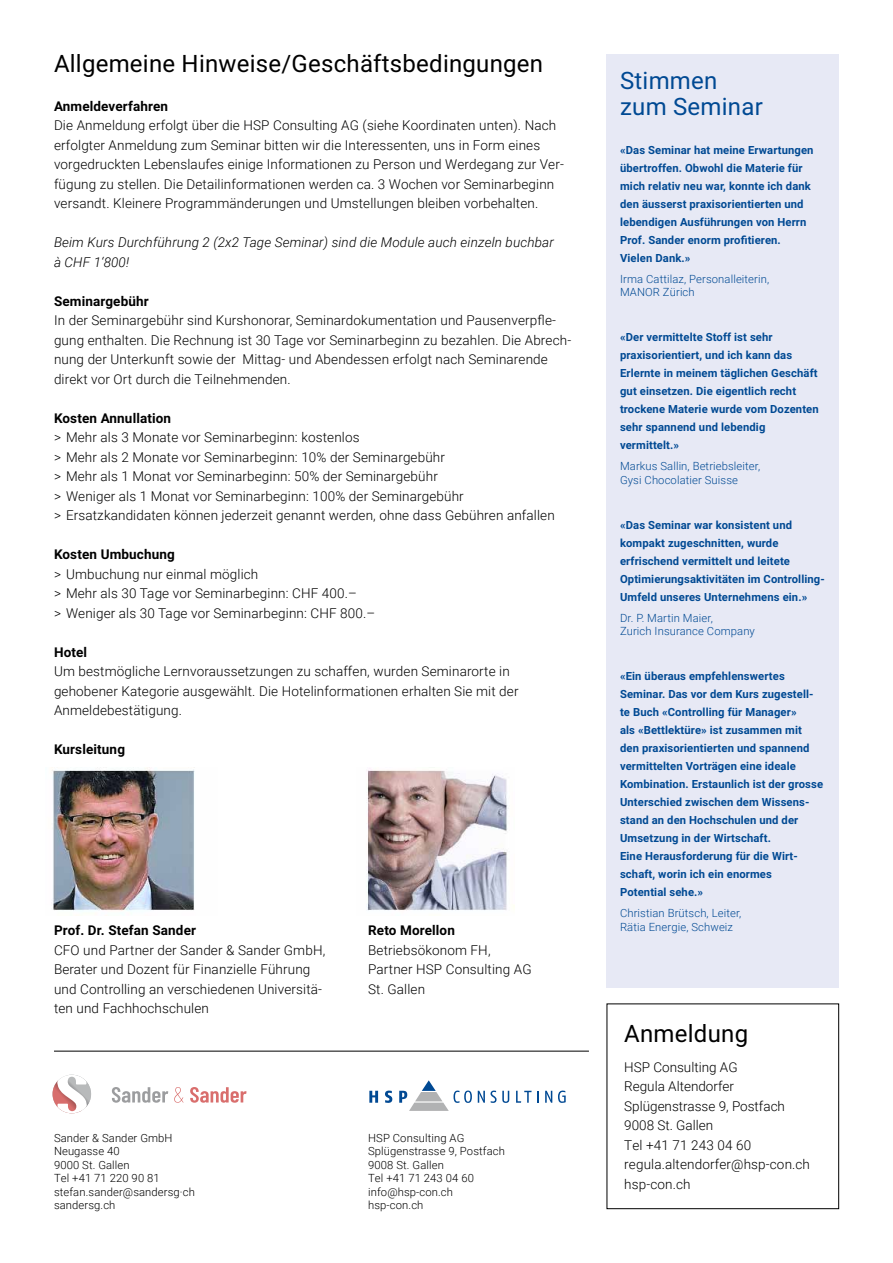
<style>
.page{position:relative;width:893px;height:1263px;background:#fff}
.page>*{position:absolute;margin:0;border:0;box-sizing:border-box;transform-origin:0 0}
.t1{font:24px "Roboto";letter-spacing:.01em;color:#000}
.t2{font:24px/25.5px "Roboto";letter-spacing:.01em;color:#004993}
.t3{font:300 13.5px/19.5px "Roboto";letter-spacing:.01em;color:#000}
.t4{font:700 13.5px "Roboto";letter-spacing:.01em;color:#000}
.t5{font:italic 300 13.5px/19.5px "Roboto";letter-spacing:.01em;color:#000}
.t6{font:700 11.25px/18px "Roboto";letter-spacing:.01em;color:#004993}
.t7{font:300 11.25px/13.5px "Roboto";letter-spacing:.01em;color:#000}
.t8{font:300 11.25px/13.5px "Roboto";letter-spacing:.01em;color:#004993}
.t9{font:6.9px/10.6px "Fago No";letter-spacing:.03em;color:#000}
</style>
<div class="page">
<svg style="left:369px;top:1091px;width:9px;height:12px"></svg>
<svg style="left:385px;top:1090px;width:7px;height:13px"></svg>
<svg style="left:478px;top:1091px;width:7px;height:12px"></svg>
<svg style="left:491px;top:1090px;width:18px;height:13px"></svg>
<svg style="left:516px;top:1091px;width:22px;height:12px"></svg>
<svg style="left:545px;top:1091px;width:7px;height:12px"></svg>
<svg style="left:558px;top:1090px;width:8px;height:13px"></svg>
<svg style="left:399px;top:1080px;width:73px;height:31px"></svg>
<div style="left:607px;top:1003px;width:232px;height:206px;border:1px solid #000"></div>
<img style="left:52px;top:768px;width:143px;height:143px">
<div style="left:607px;top:54px;width:232px;height:933px;background:#e7e9f5"></div>
<img style="left:367px;top:768px;width:147px;height:143px">
<hr style="left:54px;top:1051px;width:535px;height:1px;background:#000">
<svg style="left:112px;top:1087px;width:56px;height:16px"></svg>
<svg style="left:174px;top:1087px;width:10px;height:16px"></svg>
<svg style="left:190px;top:1087px;width:57px;height:16px"></svg>
<svg style="left:53px;top:1075px;width:38px;height:38px"></svg>
<h1 class="t1" style="left:54px;top:46px;width:491px">Allgemeine Hinweise/Geschäftsbedingungen</h1>
<p class="t4" style="left:54px;top:96px;width:116px">Anmeldeverfahren</p>
<p class="t3" style="left:54px;top:115px;width:511px">Die Anmeldung erfolgt über die HSP Consulting AG (siehe Koordinaten unten). Nach erfolgter Anmeldung zum Seminar bitten wir die Interessenten, uns in Form eines vorgedruckten Lebenslaufes einige Informationen zu Person und Werdegang zur Ver&shy;fügung zu stellen. Die Detailinformationen werden ca. 3 Wochen vor Seminarbeginn versandt. Kleinere Programmänderungen und Umstellungen bleiben vorbehalten.</p>
<p class="t5" style="left:54px;top:232px;width:501px">Beim Kurs Durchführung 2 (2x2 Tage Seminar) sind die Module auch einzeln buchbar à CHF 1‘800!</p>
<p class="t4" style="left:54px;top:291px;width:96px">Seminargebühr</p>
<p class="t3" style="left:54px;top:310px;width:519px">In der Seminargebühr sind Kurshonorar, Seminardokumentation und Pausenverpfle&shy;gung enthalten. Die Rechnung ist 30 Tage vor Seminarbeginn zu bezahlen. Die Abrech&shy;nung der Unterkunft sowie der Mittag- und Abendessen erfolgt nach Seminarende direkt vor Ort durch die Teilnehmenden.</p>
<p class="t4" style="left:54px;top:408px;width:119px">Kosten Annullation</p>
<p class="t3" style="left:54px;top:427px;width:502px">&gt; Mehr als 3 Monate vor Seminarbeginn: kostenlos<br>&gt; Mehr als 2 Monate vor Seminarbeginn: 10% der Seminargebühr<br>&gt; Mehr als 1 Monat vor Seminarbeginn: 50% der Seminargebühr<br>&gt; Weniger als 1 Monat vor Seminarbeginn: 100% der Seminargebühr<br>&gt; Ersatzkandidaten können jederzeit genannt werden, ohne dass Gebühren anfallen</p>
<p class="t4" style="left:54px;top:545px;width:122px">Kosten Umbuchung</p>
<p class="t3" style="left:54px;top:564px;width:323px">&gt; Umbuchung nur einmal möglich<br>&gt; Mehr als 30 Tage vor Seminarbeginn: CHF 400.–<br>&gt; Weniger als 30 Tage vor Seminarbeginn: CHF 800.–</p>
<p class="t4" style="left:54px;top:642px;width:35px">Hotel</p>
<p class="t3" style="left:54px;top:661px;width:466px">Um bestmögliche Lernvoraussetzungen zu schaffen, wurden Seminarorte in gehobener Kategorie ausgewählt. Die Hotelinformationen erhalten Sie mit der<br>Anmeldebestätigung.</p>
<p class="t4" style="left:54px;top:740px;width:73px">Kursleitung</p>
<p class="t4" style="left:54px;top:921px;width:144px">Prof. Dr. Stefan Sander</p>
<p class="t3" style="left:54px;top:940px;width:273px">CFO und Partner der Sander &amp; Sander GmbH, Berater und Dozent für Finanzielle Führung und Controlling an verschiedenen Universitä&shy;ten und Fachhochschulen</p>
<p class="t4" style="left:368px;top:921px;width:88px">Reto Morellon</p>
<p class="t3" style="left:368px;top:939px;width:165px">Betriebsökonom FH,<br>Partner HSP Consulting AG<br>St. Gallen</p>
<p class="t7" style="left:54px;top:1130px;width:142px">Sander &amp; Sander GmbH<br>Neugasse 40<br>9000 St. Gallen<br>Tel +41 71 220 90 81 stefan.sander@sandersg·ch sandersg.ch</p>
<p class="t7" style="left:368px;top:1130px;width:138px">HSP Consulting AG<br>Splügenstrasse 9, Postfach<br>9008 St. Gallen<br>Tel +41 71 243 04 60 info@hsp-con.ch hsp-con.ch</p>
<p class="t9" style="left:410px;top:1133px;width:87px">Splügenstrasse 9, Postfach<br>CH-9008 St. Gallen</p>
<p class="t9" style="left:410px;top:1176px;width:59px">info@hsp-con.ch www.hsp-con.ch</p>
<h1 class="t2" style="left:620px;top:67px;width:144px">Stimmen zum Seminar</h1>
<p class="t6" style="left:620px;top:140px;width:195px">«Das Seminar hat meine Erwartungen übertroffen. Obwohl die Materie für mich relativ neu war, konnte ich dank den äusserst praxisorientierten und lebendigen Ausführungen von Herrn<br>Prof. Sander enorm profitieren.<br>Vielen Dank.»</p>
<p class="t8" style="left:620px;top:271px;width:151px">Irma Cattilaz, Personalleiterin,<br>MANOR Zürich</p>
<p class="t6" style="left:620px;top:328px;width:200px">«Der vermittelte Stoff ist sehr praxisorientiert, und ich kann das<br>Erlernte in meinem täglichen Geschäft gut einsetzen. Die eigentlich recht trockene Materie wurde vom Dozenten sehr spannend und lebendig vermittelt.»</p>
<p class="t8" style="left:620px;top:459px;width:142px">Markus Sallin, Betriebsleiter,<br>Gysi Chocolatier Suisse</p>
<p class="t6" style="left:620px;top:515px;width:206px">«Das Seminar war konsistent und kompakt zugeschnitten, wurde erfrischend vermittelt und leitete Optimierungsaktivitäten im Controlling-Umfeld unseres Unternehmens ein.»</p>
<p class="t8" style="left:620px;top:610px;width:136px">Dr. P. Martin Maier,<br>Zurich Insurance Company</p>
<p class="t6" style="left:620px;top:667px;width:205px">«Ein überaus empfehlenswertes Seminar. Das vor dem Kurs zugestell&shy;te Buch «Controlling für Manager»<br>als «Bettlektüre» ist zusammen mit den praxisorientierten und spannend vermittelten Vorträgen eine ideale Kombination. Erstaunlich ist der grosse Unterschied zwischen dem Wissens&shy;stand an den Hochschulen und der Umsetzung in der Wirtschaft.<br>Eine Herausforderung für die Wirt&shy;schaft, worin ich ein enormes<br>Potential sehe.»</p>
<p class="t8" style="left:620px;top:906px;width:123px">Christian Brütsch, Leiter,<br>Rätia Energie, Schweiz</p>
<h1 class="t1" style="left:624px;top:1016px;width:125px">Anmeldung</h1>
<p class="t3" style="left:624px;top:1057px;width:187px">HSP Consulting AG<br>Regula Altendorfer<br>Splügenstrasse 9, Postfach<br>9008 St. Gallen<br>Tel +41 71 243 04 60 regula.altendorfer@hsp-con.ch hsp-con.ch</p>
</div>
